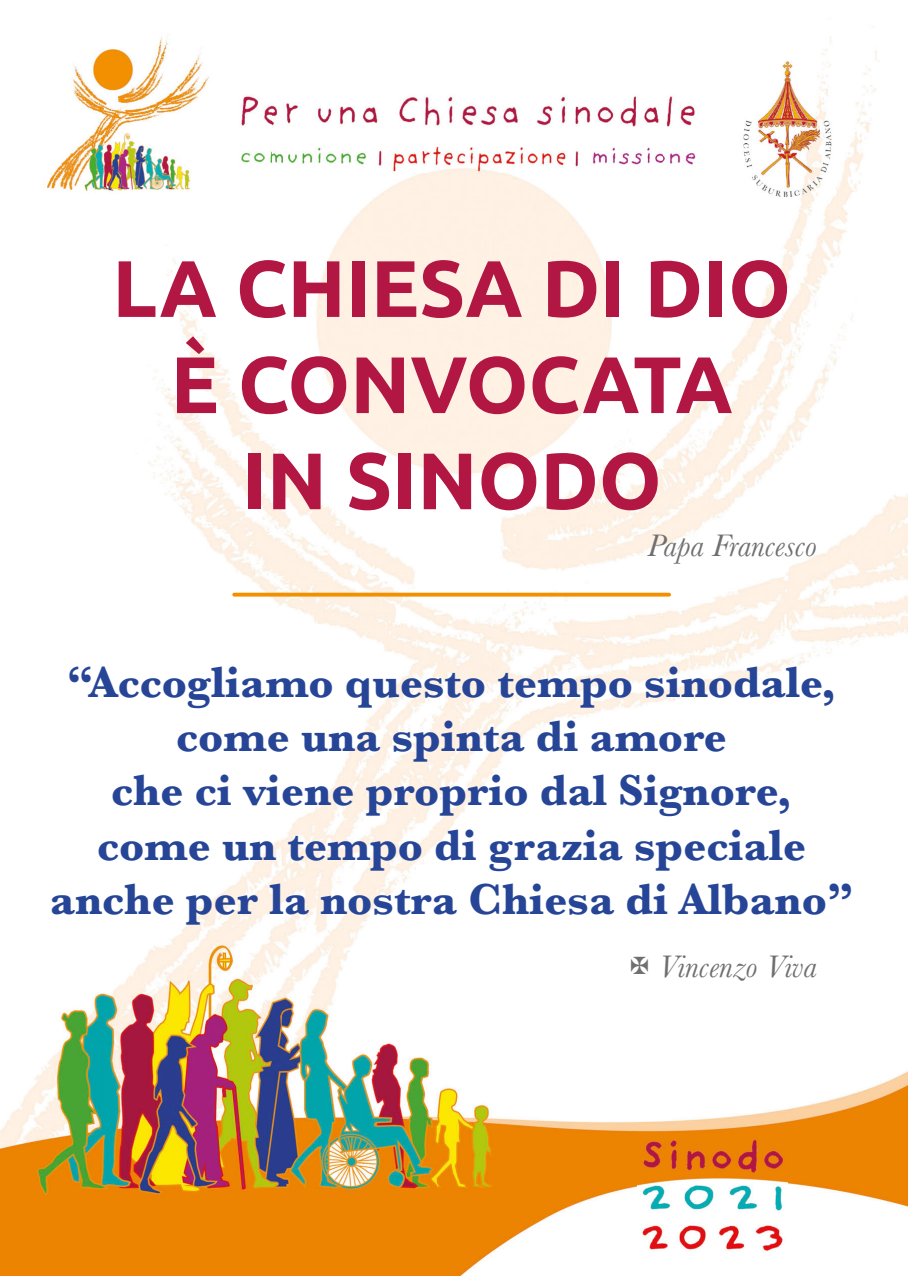
<style>
.page{position:relative;width:908px;height:1276px;background:#fff}
.page>*{position:absolute;margin:0;border:0;box-sizing:border-box;transform-origin:0 0}
.t1{font:700 80.1px/96.1px "Ubuntu";color:#b21643;text-align:center}
.t2{font:700 45.2px/54.3px "Baskerville";color:#264597;text-align:center}
.t3{font:italic 32.3px "Baskerville";color:#706f6f}
</style>
<div class="page">
<img style="left:0;top:27px;width:907px;height:1249px">
<img style="left:736px;top:52px;width:102px;height:157px">
<div style="left:50px;top:29px;width:221px;height:199px;background:#fff"></div>
<svg style="left:45px;top:27px;width:187px;height:170px"></svg>
<img style="left:47px;top:30px;width:185px;height:167px">
<img style="left:636px;top:1136px;width:151px;height:130px">
<img style="left:241px;top:87px;width:457px;height:85px">
<hr style="left:232px;top:593px;width:438px;height:3px;background:#f39000;border-radius:2px">
<svg style="left:630px;top:956px;width:17px;height:17px"></svg>
<h1 class="t1" style="left:112px;top:239px;width:680px">LA CHIESA DI DIO<br>È CONVOCATA<br>IN SINODO</h1>
<p class="t3" style="left:647px;top:524px;width:171px">Papa Francesco</p>
<p class="t2" style="left:50px;top:655px;width:804px">“Accogliamo questo tempo sinodale, come una spinta di amore<br>che ci viene proprio dal Signore, come un tempo di grazia speciale anche per la nostra Chiesa di Albano”</p>
<p class="t3" style="left:658px;top:944px;width:160px">Vincenzo Viva</p>
</div>
